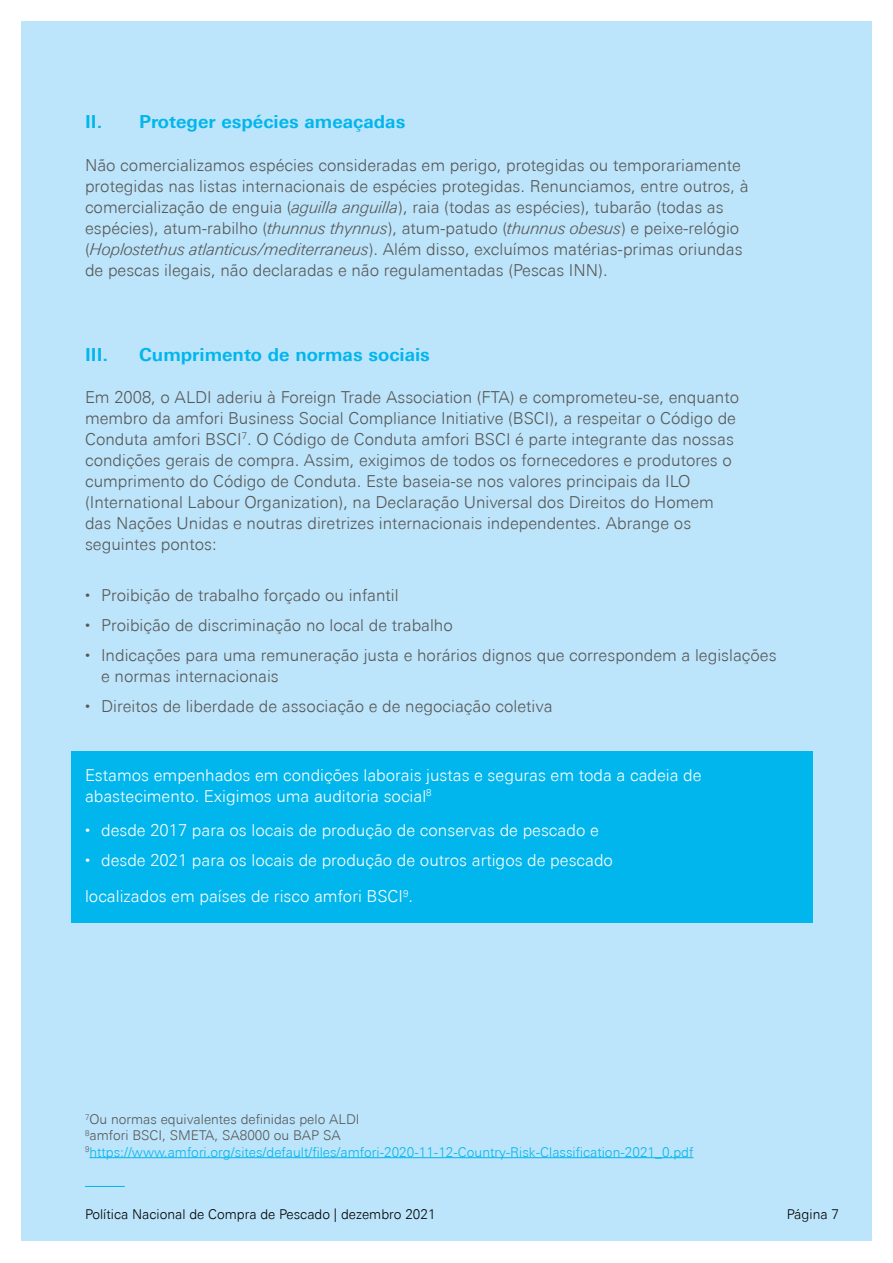
<style>
.page{position:relative;width:893px;height:1263px;background:#fff}
.page>*{position:absolute;margin:0;border:0;box-sizing:border-box;transform-origin:0 0}
.t1{font:700 18px "Univers Next Pro";color:#00b6ed}
.t2{font:300 16.5px/21px "Univers Next Pro";color:#575756}
.t3{font:300 16.5px/21px "Univers Next Pro";color:#fff}
.t4{font:300 13.5px/16.2px "Univers Next Pro";color:#00b6ed}
.t5{font:300 13.5px "Univers Next Pro";color:#000}
.s1{font-style:italic}
.s2{font-family:"DIN Pro";font-weight:900}
.s3{color:#575756}
</style>
<div class="page">
<div style="left:21px;top:21px;width:851px;height:1221px;background:#bce4fa"></div>
<div style="left:71px;top:752px;width:741px;height:171px;background:#00b6ed"></div>
<hr style="left:85px;top:1186px;width:40px;height:1px;background:#00b6ed">
<hr style="left:89px;top:1157px;width:604px;height:1px;background:#00b6ed">
<p class="t1" style="left:85px;top:111px;width:322px">II. Proteger espécies ameaçadas</p>
<p class="t2" style="left:85px;top:154px;width:665px">Não comercializamos espécies consideradas em perigo, protegidas ou temporariamente protegidas nas listas internacionais de espécies protegidas. Renunciamos, entre outros, à comercialização de enguia (<span class="s1">aguilla anguilla</span>), raia (todas as espécies), tubarão (todas as espécies), atum-rabilho (<span class="s1">thunnus thynnus</span>), atum-patudo (<span class="s1">thunnus obesus</span>) e peixe-relógio (<span class="s1">Hoplostethus atlanticus/mediterraneus</span>). Além disso, excluímos matérias-primas oriundas de pescas ilegais, não declaradas e não regulamentadas (Pescas INN).</p>
<p class="t1" style="left:85px;top:343px;width:25px">III.</p>
<p class="t1" style="left:139px;top:343px;width:292px">Cumprimento de normas sociais</p>
<p class="t2" style="left:85px;top:386px;width:656px">Em 2008, o ALDI aderiu à Foreign Trade Association (FTA) e comprometeu-se, enquanto membro da amfori Business Social Compliance Initiative (BSCI), a respeitar o Código de Conduta amfori BSCI<sup>7</sup>. O Código de Conduta amfori BSCI é parte integrante das nossas condições gerais de compra. Assim, exigimos de todos os fornecedores e produtores o cumprimento do Código de Conduta. Este baseia-se nos valores principais da ILO (International Labour Organization), na Declaração Universal dos Direitos do Homem das Nações Unidas e noutras diretrizes internacionais independentes. Abrange os seguintes pontos:</p>
<p class="t2" style="left:85px;top:580px;width:693px;line-height:30px"><span class="s2">·</span> Proibição de trabalho forçado ou infantil<br><span class="s2">·</span> Proibição de discriminação no local de trabalho<br><span class="s2">·</span> Indicações para uma remuneração justa e horários dignos que correspondem a legislações</p>
<p class="t2" style="left:85px;top:661px;width:469px;line-height:30px;text-indent:16px">e normas internacionais<br><span class="s2">·</span> Direitos de liberdade de associação e de negociação coletiva</p>
<p class="t3" style="left:85px;top:764px;width:618px">Estamos empenhados em condições laborais justas e seguras em toda a cadeia de abastecimento. Exigimos uma auditoria social<sup>8</sup></p>
<p class="t3" style="left:85px;top:815px;width:529px;line-height:30px"><span class="s2">·</span> desde 2017 para os locais de produção de conservas de pescado e<br><span class="s2">·</span> desde 2021 para os locais de produção de outros artigos de pescado</p>
<p class="t3" style="left:85px;top:886px;width:330px">localizados em países de risco amfori BSCI<sup>9</sup>.</p>
<p class="t4" style="left:85px;top:1111px;width:610px"><sup>7</sup><span class="s3">Ou normas equivalentes definidas pelo ALDI<br></span><sup>8</sup><span class="s3">amfori BSCI, SMETA, SA8000 ou BAP SA<br></span><sup>9</sup>https://www.amfori.org/sites/default/files/amfori-2020-11-12-Country-Risk-Classification-2021_0.pdf</p>
<p class="t5" style="left:85px;top:1206px;width:356px">Intern tional Buying P licy for Cotton | As of January 2020</p>
<p class="t5" style="left:85px;top:1206px;width:352px">Política Nacional de Compra de Pescado | dezembro 2021</p>
<p class="t5" style="left:787px;top:1206px;width:42px">Página</p>
<p class="t5" style="left:797px;top:1206px;width:43px">Seite 7</p>
</div>
